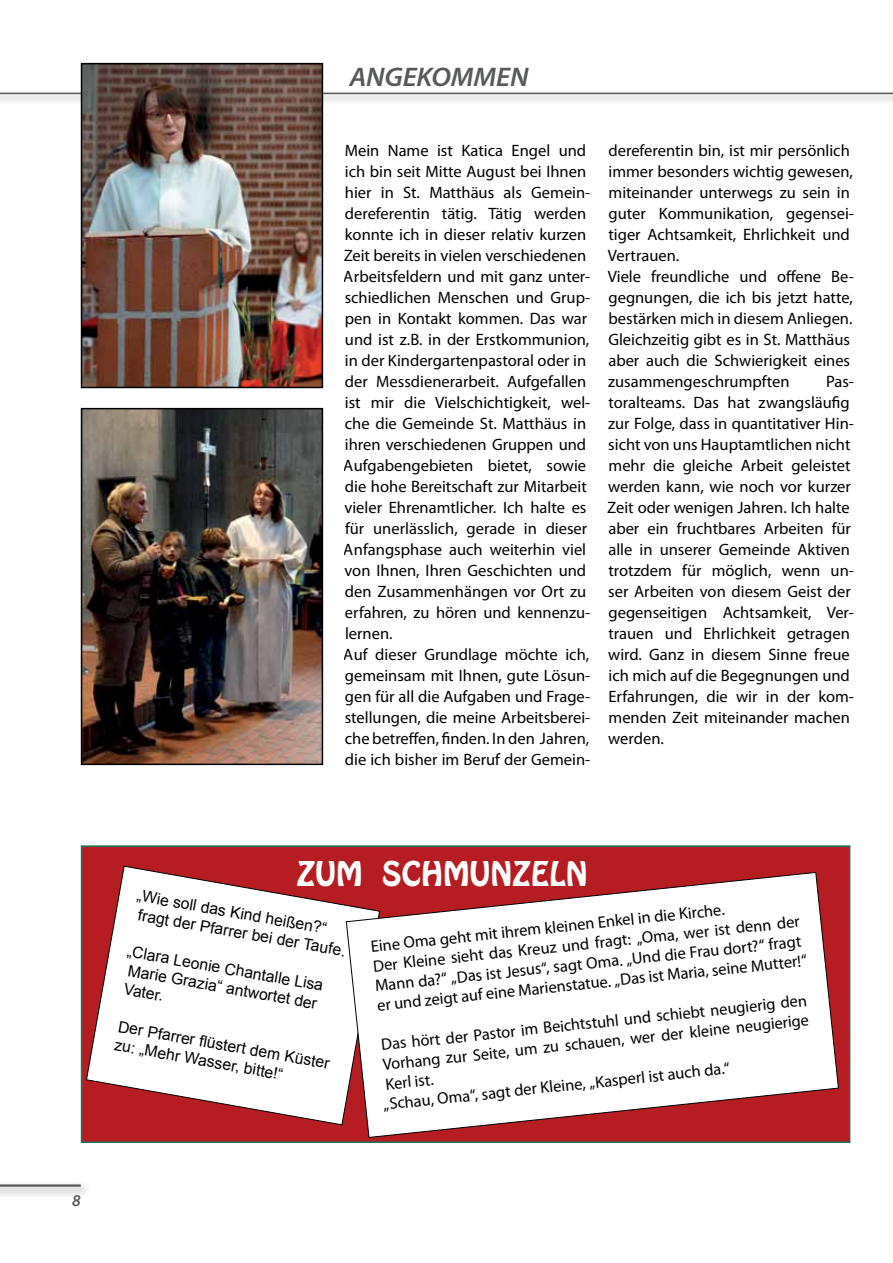
<style>
.page{position:relative;width:893px;height:1263px;background:#fff}
.page>*{position:absolute;margin:0;border:0;box-sizing:border-box;transform-origin:0 0}
.t1{font:30px "Hobo Std";letter-spacing:.015em;color:#fff}
.t2{font:italic 600 27px "Myriad Pro";letter-spacing:-.005em;color:#58595b;scale:1.05 1}
.t3{font:16.5px/21px "Myriad Pro";color:#000}
.t4{font:italic 600 16.5px "Myriad Pro";color:#58595b}
.t5{font:15.75px/18.9px "Arial";color:#000}
</style>
<div class="page">
<div style="left:0;top:1180px;width:92px;height:19px;background:#000;opacity:.5"></div>
<hr style="left:0;top:1184px;width:81px;height:3px;background:#58595b">
<div style="left:0;top:89px;width:893px;height:17px;background:#000;opacity:.5"></div>
<hr style="left:0;top:93px;width:893px;height:1px;background:#58595b">
<div style="left:81px;top:845px;width:769px;height:298px;background:#b61d22;border:2px solid #1a775c"></div>
<img style="left:84px;top:66px;width:236px;height:319px">
<div style="left:81px;top:63px;width:242px;height:325px;border:2px solid #000"></div>
<img style="left:84px;top:411px;width:236px;height:351px">
<div style="left:81px;top:408px;width:242px;height:357px;border:2px solid #000"></div>
<svg style="left:86px;top:865px;width:259px;height:261px"></svg>
<svg style="left:345px;top:871px;width:494px;height:267px"></svg>
<h2 class="t2" style="left:350px;top:60px;width:172px">ANGEKOMMEN</h2>
<p class="t3" style="left:344px;top:140px;width:248px">Mein Name ist Katica Engel und ich bin seit Mitte August bei Ihnen hier in St. Matthäus als Gemein&shy;dereferentin tätig. Tätig werden konnte ich in dieser relativ kurzen Zeit bereits in vielen verschiedenen Arbeitsfeldern und mit ganz unter&shy;schiedlichen Menschen und Grup&shy;pen in Kontakt kommen. Das war und ist z.B. in der Erstkommunion, in der Kindergartenpastoral oder in der Messdienerarbeit. Aufgefallen ist mir die Vielschichtigkeit, wel&shy;che die Gemeinde St. Matthäus in ihren verschiedenen Gruppen und Aufgabengebieten bietet, sowie die hohe Bereitschaft zur Mitarbeit vieler Ehrenamtlicher. Ich halte es für unerlässlich, gerade in dieser Anfangsphase auch weiterhin viel von Ihnen, Ihren Geschichten und den Zusammenhängen vor Ort zu erfahren, zu hören und kennenzu&shy;lernen.<br>Auf dieser Grundlage möchte ich, gemeinsam mit Ihnen, gute Lösun&shy;gen für all die Aufgaben und Frage&shy;stellungen, die meine Arbeitsberei&shy;che betreffen, finden. In den Jahren, die ich bisher im Beruf der Gemein-</p>
<p class="t3" style="left:608px;top:140px;width:248px">dereferentin bin, ist mir persönlich immer besonders wichtig gewesen, miteinander unterwegs zu sein in guter Kommunikation, gegensei&shy;tiger Achtsamkeit, Ehrlichkeit und<br>Vertrauen.<br>Viele freundliche und offene Be&shy;gegnungen, die ich bis jetzt hatte, bestärken mich in diesem Anliegen.<br>Gleichzeitig gibt es in St. Matthäus aber auch die Schwierigkeit eines zusammengeschrumpften</p>
<p class="t3" style="left:607px;top:371px;width:248px;text-indent:219px">Pas&shy;toralteams. Das hat zwangsläufig zur Folge, dass in quantitativer Hin&shy;sicht von uns Hauptamtlichen nicht mehr die gleiche Arbeit geleistet werden kann, wie noch vor kurzer<br>Zeit oder wenigen Jahren. Ich halte aber ein fruchtbares Arbeiten für alle in unserer Gemeinde Aktiven trotzdem für möglich, wenn un&shy;ser Arbeiten von diesem Geist der gegenseitigen Achtsamkeit, Ver&shy;trauen und Ehrlichkeit getragen wird. Ganz in diesem Sinne freue ich mich auf die Begegnungen und<br>Erfahrungen, die wir in der kom&shy;menden Zeit miteinander machen werden.</p>
<p class="t4" style="left:72px;top:1190px;width:10px">8</p>
<h1 class="t1" style="left:297px;top:853px;width:292px">ZUM SCHMUNZELN</h1>
<p class="t3" style="left:370px;top:936px;width:434px;line-height:19.8px;rotate:-6deg">Eine Oma geht mit ihrem kleinen Enkel in die Kirche.<br>Der Kleine sieht das Kreuz und fragt: „Oma, wer ist denn der Mann da?“ „Das ist Jesus“, sagt Oma. „Und die Frau dort?“ fragt er und zeigt auf eine Marienstatue. „Das ist Maria, seine Mutter!“</p>
<p class="t5" style="left:139px;top:886px;width:216px;rotate:10deg">„Wie soll das Kind heißen?“ fragt der Pfarrer bei der Taufe.</p>
<p class="t5" style="left:129px;top:942px;width:200px;rotate:10deg">„Clara Leonie Chantalle Lisa<br>Marie Grazia“ antwortet der<br>Vater.</p>
<p class="t5" style="left:120px;top:1017px;width:216px;rotate:10deg">Der Pfarrer flüstert dem Küster zu: „Mehr Wasser, bitte!“</p>
<p class="t3" style="left:376px;top:1035px;width:434px;line-height:19.8px;rotate:-6deg">Das hört der Pastor im Beichtstuhl und schiebt neugierig den Vorhang zur Seite, um zu schauen, wer der kleine neugierige Kerl ist.<br>„Schau, Oma“, sagt der Kleine, „Kasperl ist auch da.“</p>
</div>
